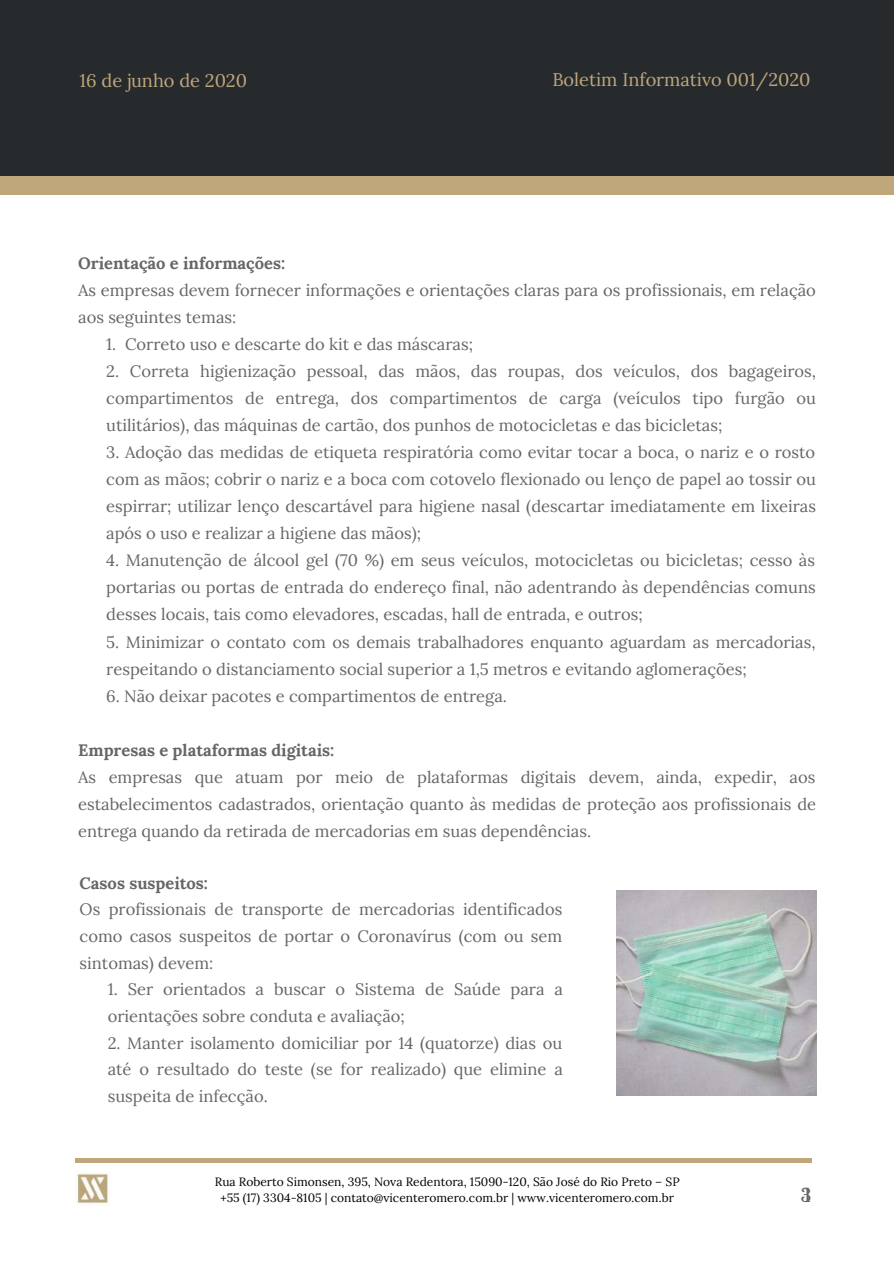
<style>
.page{position:relative;width:894px;height:1264px;background:#fff}
.page>*{position:absolute;margin:0;border:0;box-sizing:border-box;transform-origin:0 0}
.t1{font:18.15px "Lora";color:#bfa77b}
.t2{font:18.15px "Libre Baskerville";color:#666}
.t3{font:16.5px/27px "Lora";color:#666;text-align:justify}
.t4{font:700 16.5px "Lora";color:#666}
.t5{font:12px/15.8px "Lora";color:#000;text-align:center}
</style>
<div class="page">
<div style="left:0;top:163px;width:893px;height:32px;background:#bfa77b"></div>
<div style="left:0;top:0;width:893px;height:175px;background:#272a2d"></div>
<hr style="left:75px;top:1158px;width:737px;height:4px;background:#bfa77b">
<img style="left:616px;top:890px;width:199px;height:205px">
<img style="left:75px;top:1172px;width:34px;height:33px">
<p class="t1" style="left:80px;top:69px;width:169px">16 de junho de 2020</p>
<p class="t1" style="left:552px;top:68px;width:260px">Boletim Informativo 001/2020</p>
<p class="t4" style="left:78px;top:252px;width:208px">Orientação e informações:</p>
<p class="t3" style="left:78px;top:276px;width:739px">As empresas devem fornecer informações e orientações claras para os profissionais, em relação aos seguintes temas:</p>
<p class="t3" style="left:106px;top:330px;width:368px">1. Correto uso e descarte do kit e das máscaras;</p>
<p class="t3" style="left:106px;top:357px;width:711px">2. Correta higienização pessoal, das mãos, das roupas, dos veículos, dos bagageiros, compartimentos de entrega, dos compartimentos de carga (veículos tipo furgão ou utilitários), das máquinas de cartão, dos punhos de motocicletas e das bicicletas;</p>
<p class="t3" style="left:106px;top:439px;width:711px">3. Adoção das medidas de etiqueta respiratória como evitar tocar a boca, o nariz e o rosto com as mãos; cobrir o nariz e a boca com cotovelo flexionado ou lenço de papel ao tossir ou espirrar; utilizar lenço descartável para higiene nasal (descartar imediatamente em lixeiras após o uso e realizar a higiene das mãos);</p>
<p class="t3" style="left:106px;top:547px;width:710px">4. Manutenção de álcool gel (70 %) em seus veículos, motocicletas ou bicicletas; cesso às portarias ou portas de entrada do endereço final, não adentrando às dependências comuns desses locais, tais como elevadores, escadas, hall de entrada, e outros;</p>
<p class="t3" style="left:106px;top:628px;width:710px">5. Minimizar o contato com os demais trabalhadores enquanto aguardam as mercadorias, respeitando o distanciamento social superior a 1,5 metros e evitando aglomerações;</p>
<p class="t3" style="left:106px;top:682px;width:402px">6. Não deixar pacotes e compartimentos de entrega.</p>
<p class="t4" style="left:78px;top:739px;width:257px">Empresas e plataformas digitais:</p>
<p class="t3" style="left:78px;top:763px;width:739px">As empresas que atuam por meio de plataformas digitais devem, ainda, expedir, aos estabelecimentos cadastrados, orientação quanto às medidas de proteção aos profissionais de entrega quando da retirada de mercadorias em suas dependências.</p>
<p class="t4" style="left:80px;top:871px;width:130px">Casos suspeitos:</p>
<p class="t3" style="left:80px;top:895px;width:484px">Os profissionais de transporte de mercadorias identificados como casos suspeitos de portar o Coronavírus (com ou sem sintomas) devem:</p>
<p class="t3" style="left:108px;top:975px;width:456px">1. Ser orientados a buscar o Sistema de Saúde para a orientações sobre conduta e avaliação;</p>
<p class="t3" style="left:108px;top:1029px;width:456px">2. Manter isolamento domiciliar por 14 (quatorze) dias ou até o resultado do teste (se for realizado) que elimine a suspeita de infecção.</p>
<p class="t5" style="left:215px;top:1173px;width:466px">Rua Roberto Simonsen, 395, Nova Redentora, 15090-120, São José do Rio Preto – SP +55 (17) 3304-8105 | contato@vicenteromero.com.br | www.vicenteromero.com.br</p>
<p class="t2" style="left:800px;top:1183px;width:13px">3</p>
<p class="t2" style="left:803px;top:1183px;width:10px">1</p>
</div>
